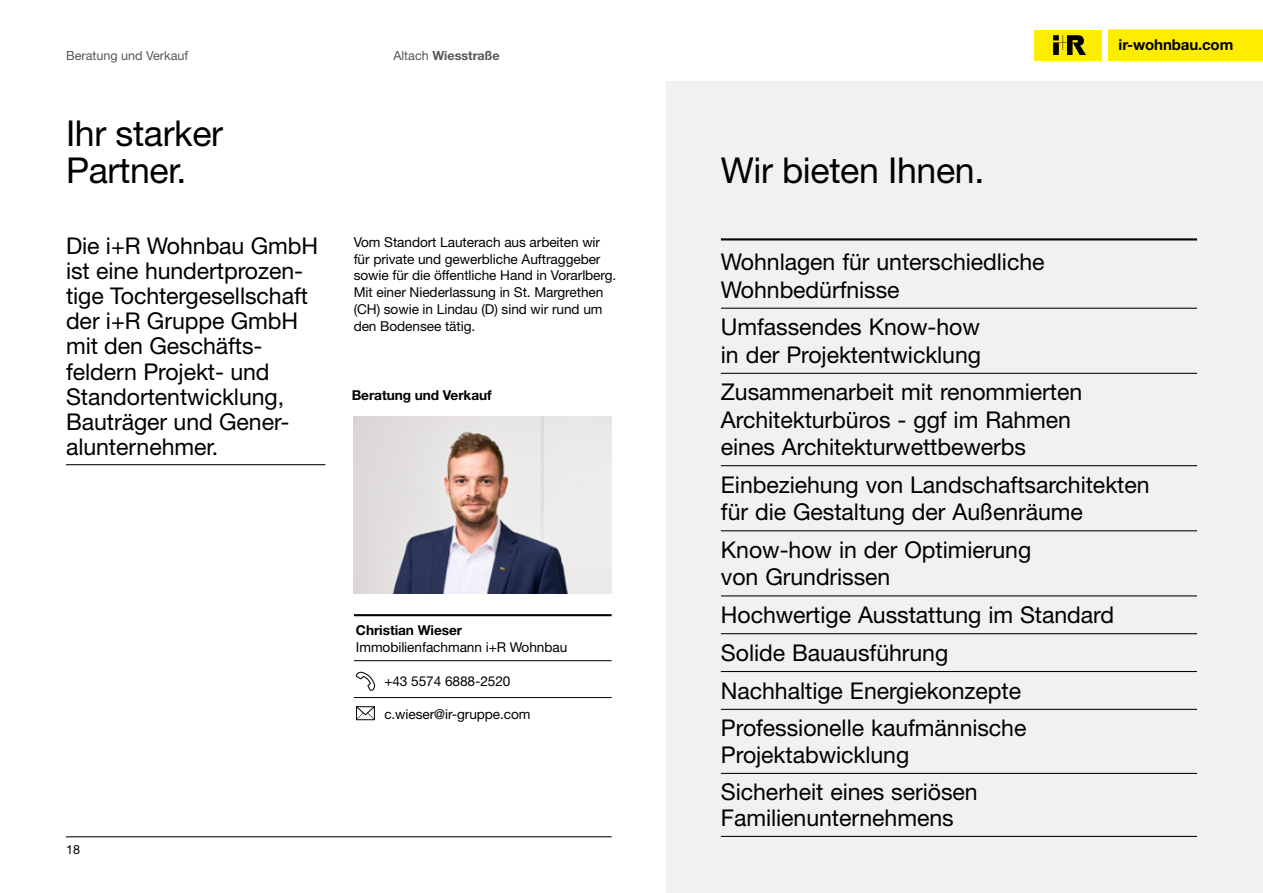
<style>
.page{position:relative;width:1263px;height:893px;background:#fff}
.page>*{position:absolute;margin:0;border:0;box-sizing:border-box;transform-origin:0 0}
.t1{font:35.7px/36.8px "Helvetica Neue LT Std";letter-spacing:-.01em;color:#000}
.t2{font:23.1px/25.2px "Helvetica Neue LT Std";letter-spacing:-.005em;color:#000}
.t3{font:700 15px "Helvetica Neue LT Std";letter-spacing:-.01em;color:#000}
.t4{font:13.65px/16.8px "Helvetica Neue LT Std";letter-spacing:-.005em;color:#000}
.t5{font:700 13.65px "Helvetica Neue LT Std";letter-spacing:-.005em;color:#000}
.t6{font:12.6px "Helvetica Neue LT Std";color:#575756}
.t7{font:700 12.6px "Helvetica Neue LT Std";color:#575756}
.t8{font:12.6px "Helvetica Neue LT Std";color:#000}
.s1{font-weight:400}
</style>
<div class="page">
<div style="left:666px;top:0;width:597px;height:893px;background:#f0f1f2"></div>
<hr style="left:66px;top:836px;width:546px;height:1px;background:#000">
<hr style="left:721px;top:238px;width:476px;height:2px;background:#000">
<hr style="left:721px;top:308px;width:476px;height:1px;background:#000">
<hr style="left:721px;top:373px;width:476px;height:1px;background:#000">
<hr style="left:721px;top:465px;width:476px;height:1px;background:#000">
<hr style="left:721px;top:530px;width:476px;height:1px;background:#000">
<hr style="left:721px;top:595px;width:476px;height:1px;background:#000">
<hr style="left:721px;top:633px;width:476px;height:1px;background:#000">
<hr style="left:721px;top:671px;width:476px;height:1px;background:#000">
<hr style="left:721px;top:709px;width:476px;height:1px;background:#000">
<hr style="left:721px;top:773px;width:476px;height:1px;background:#000">
<hr style="left:721px;top:836px;width:476px;height:1px;background:#000">
<hr style="left:66px;top:464px;width:259px;height:1px;background:#000">
<img style="left:354px;top:416px;width:258px;height:177px">
<svg style="left:356px;top:672px;width:19px;height:19px"></svg>
<svg style="left:356px;top:706px;width:19px;height:14px"></svg>
<hr style="left:354px;top:660px;width:258px;height:1px;background:#000">
<hr style="left:354px;top:697px;width:258px;height:1px;background:#000">
<hr style="left:354px;top:614px;width:258px;height:2px;background:#000">
<div style="left:0;top:0;width:1263px;height:80px;background:#fff"></div>
<div style="left:1109px;top:30px;width:154px;height:30px;background:#ffed00"></div>
<div style="left:1035px;top:30px;width:67px;height:30px;background:#ffed00"></div>
<svg style="left:1053px;top:35px;width:33px;height:20px"></svg>
<p class="t6" style="left:66px;top:48px;width:124px">Beratung und Verkauf</p>
<p class="t7" style="left:393px;top:48px;width:108px"><span class="s1">Altach</span> Wiesstraße</p>
<h1 class="t1" style="left:66px;top:114px;width:159px">Ihr starker<br>Partner.</h1>
<p class="t2" style="left:66px;top:232px;width:254px">Die i+R Wohnbau GmbH ist eine hundertprozen&shy;tige Tochtergesellschaft der i+R Gruppe GmbH mit den Geschäfts&shy;feldern Projekt- und<br>Standortentwicklung,<br>Bauträger und Gener&shy;alunternehmer.</p>
<p class="t4" style="left:354px;top:233px;width:264px">Vom Standort Lauterach aus arbeiten wir für private und gewerbliche Auftraggeber sowie für die öffentliche Hand in Vorarlberg.<br>Mit einer Niederlassung in St. Margrethen (CH) sowie in Lindau (D) sind wir rund um den Bodensee tätig.</p>
<p class="t5" style="left:352px;top:386px;width:142px">Beratung und Verkauf</p>
<p class="t8" style="left:66px;top:842px;width:16px">18</p>
<p class="t5" style="left:356px;top:622px;width:108px">Christian Wieser</p>
<p class="t4" style="left:356px;top:638px;width:213px">Immobilienfachmann i+R Wohnbau</p>
<p class="t4" style="left:384px;top:672px;width:128px">+43 5574 6888-2520</p>
<p class="t4" style="left:384px;top:706px;width:148px">c.wieser@ir-gruppe.com</p>
<h1 class="t1" style="left:721px;top:151px;width:265px">Wir bieten Ihnen.</h1>
<p class="t3" style="left:1118px;top:36px;width:116px">ir-wohnbau.com</p>
<p class="t2" style="left:721px;top:248px;width:325px;line-height:27.3px">Wohnlagen für unterschiedliche<br>Wohnbedürfnisse</p>
<p class="t2" style="left:721px;top:313px;width:262px;line-height:27.3px">Umfassendes Know-how in der Projektentwicklung</p>
<p class="t2" style="left:721px;top:378px;width:363px;line-height:27.3px">Zusammenarbeit mit renommierten<br>Architekturbüros - ggf im Rahmen eines Architekturwettbewerbs</p>
<p class="t2" style="left:721px;top:471px;width:430px;line-height:27.3px">Einbeziehung von Landschaftsarchitekten für die Gestaltung der Außenräume</p>
<p class="t2" style="left:721px;top:536px;width:312px;line-height:27.3px">Know-how in der Optimierung von Grundrissen</p>
<p class="t2" style="left:721px;top:596px;width:395px;line-height:37.8px">Hochwertige Ausstattung im Standard<br>Solide Bauausführung<br>Nachhaltige Energiekonzepte<br>Professionelle kaufmännische</p>
<p class="t2" style="left:721px;top:735px;width:258px;line-height:37.8px">Projektabwicklung<br>Sicherheit eines seriösen</p>
<p class="t2" style="left:721px;top:804px;width:234px">Familienunternehmens</p>
</div>
